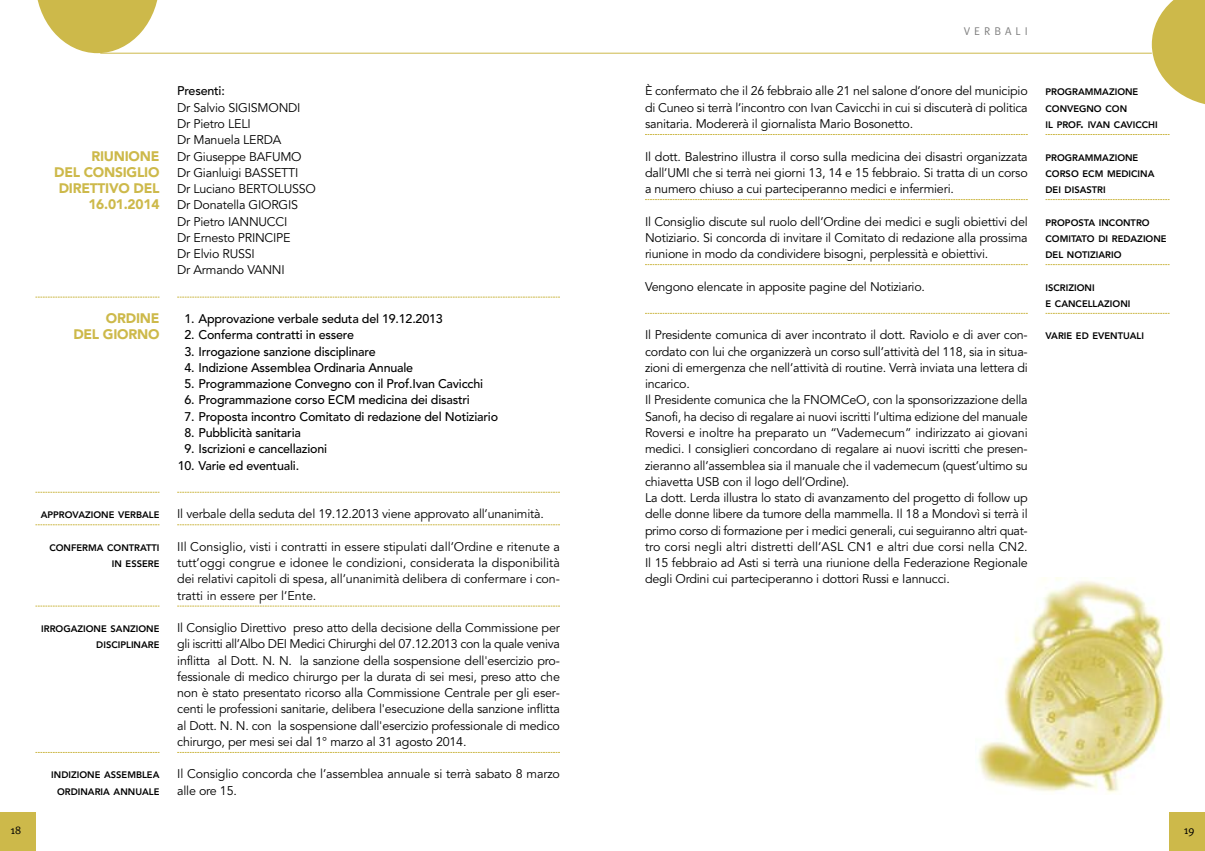
<style>
.page{position:relative;width:1205px;height:851px;background:#fff}
.page>*{position:absolute;margin:0;border:0;box-sizing:border-box;transform-origin:0 0}
.t1{font:900 13.75px/16.2px "Avenir";letter-spacing:-.02em;color:#cdb94a;text-align:right}
.t2{font:12.5px/16.2px "Avenir";letter-spacing:-.015em;color:#000;text-align:justify}
.t3{font:500 12.5px "Avenir";letter-spacing:-.015em;color:#000}
.t4{font:11.25px "Meta";letter-spacing:.355em;color:#808080}
.t5{font:11.25px "Meta";color:#000}
.t6{font:800 9.38px/16.2px "Avenir";color:#000}
.s1{font-size:12.5px}
</style>
<div class="page">
<img style="left:978px;top:577px;width:191px;height:217px">
<svg style="left:645px;top:134px;width:383px;height:1px"></svg>
<svg style="left:645px;top:199px;width:383px;height:1px"></svg>
<svg style="left:645px;top:264px;width:383px;height:1px"></svg>
<svg style="left:645px;top:313px;width:383px;height:1px"></svg>
<svg style="left:1045px;top:134px;width:124px;height:1px"></svg>
<svg style="left:1045px;top:199px;width:124px;height:1px"></svg>
<svg style="left:1045px;top:264px;width:124px;height:1px"></svg>
<svg style="left:1045px;top:313px;width:124px;height:1px"></svg>
<div style="left:1169px;top:812px;width:36px;height:38px;background:#cdb94a"></div>
<svg style="left:1152px;top:0;width:53px;height:104px"></svg>
<div style="left:0;top:812px;width:35px;height:38px;background:#cdb94a"></div>
<svg style="left:35px;top:297px;width:124px;height:1px"></svg>
<svg style="left:35px;top:492px;width:124px;height:1px"></svg>
<svg style="left:35px;top:524px;width:124px;height:1px"></svg>
<svg style="left:35px;top:605px;width:124px;height:1px"></svg>
<svg style="left:35px;top:752px;width:124px;height:1px"></svg>
<svg style="left:177px;top:297px;width:383px;height:1px"></svg>
<svg style="left:177px;top:492px;width:383px;height:1px"></svg>
<svg style="left:177px;top:524px;width:383px;height:1px"></svg>
<svg style="left:177px;top:605px;width:383px;height:1px"></svg>
<svg style="left:177px;top:752px;width:383px;height:1px"></svg>
<svg style="left:37px;top:0;width:122px;height:53px"></svg>
<hr style="left:100px;top:53px;width:1052px;height:1px;background:#cdb94a">
<p class="t5" style="left:10px;top:823px;width:12px">18</p>
<p class="t1" style="left:54px;top:149px;width:107px">RIUNIONE<br>DEL CONSIGLIO<br>DIRETTIVO DEL<br>16.01.2014</p>
<p class="t1" style="left:73px;top:311px;width:88px">ORDINE<br>DEL GIORNO</p>
<p class="t6" style="left:41px;top:507px;width:120px">APPROVAZIONE VERBALE</p>
<p class="t6" style="left:49px;top:540px;width:112px;text-align:right">CONFERMA CONTRATTI<br>IN ESSERE</p>
<p class="t6" style="left:41px;top:621px;width:120px;text-align:right">IRROGAZIONE SANZIONE<br>DISCIPLINARE</p>
<p class="t6" style="left:51px;top:767px;width:110px;text-align:right">INDIZIONE ASSEMBLEA<br>ORDINARIA ANNUALE</p>
<p class="t3" style="left:177px;top:86px;width:49px">Presenti:</p>
<p class="t2" style="left:177px;top:100px;width:140px;text-align:left">Dr Salvio SIGISMONDI<br>Dr Pietro LELI<br>Dr Manuela LERDA<br>Dr Giuseppe BAFUMO<br>Dr Gianluigi BASSETTI<br>Dr Luciano BERTOLUSSO<br>Dr Donatella GIORGIS<br>Dr Pietro IANNUCCI<br>Dr Ernesto PRINCIPE<br>Dr Elvio RUSSI<br>Dr Armando VANNI</p>
<p class="t3" style="left:184px;top:313px;width:260px">1. Approvazione verbale seduta del 19.12.2013</p>
<p class="t3" style="left:184px;top:330px;width:171px">2. Conferma contratti in essere</p>
<p class="t3" style="left:184px;top:346px;width:193px">3. Irrogazione sanzione disciplinare</p>
<p class="t3" style="left:184px;top:362px;width:230px">4. Indizione Assemblea Ordinaria Annuale</p>
<p class="t3" style="left:184px;top:378px;width:300px">5. Programmazione Convegno con il Prof.Ivan Cavicchi</p>
<p class="t3" style="left:184px;top:395px;width:287px">6. Programmazione corso ECM medicina dei disastri</p>
<p class="t3" style="left:184px;top:411px;width:315px">7. Proposta incontro Comitato di redazione del Notiziario</p>
<p class="t3" style="left:184px;top:427px;width:118px">8. Pubblicità sanitaria</p>
<p class="t3" style="left:184px;top:443px;width:144px">9. Iscrizioni e cancellazioni</p>
<p class="t3" style="left:178px;top:460px;width:123px">10. Varie ed eventuali.</p>
<p class="t2" style="left:177px;top:506px;width:368px">Il verbale della seduta del 19.12.2013 viene approvato all’unanimità.</p>
<p class="t2" style="left:177px;top:539px;width:384px">IIl Consiglio, visti i contratti in essere stipulati dall’Ordine e ritenute a tutt’oggi congrue e idonee le condizioni, considerata la disponibilità dei relativi capitoli di spesa, all’unanimità delibera di confermare i con&shy;tratti in essere per l’Ente.</p>
<p class="t2" style="left:177px;top:620px;width:384px">Il Consiglio Direttivo preso atto della decisione della Commissione per gli iscritti all’Albo DEI Medici Chirurghi del 07.12.2013 con la quale veniva inflitta al Dott. N. N. la sanzione della sospensione dell'esercizio pro&shy;fessionale di medico chirurgo per la durata di sei mesi, preso atto che non è stato presentato ricorso alla Commissione Centrale per gli eser&shy;centi le professioni sanitarie, delibera l'esecuzione della sanzione inflitta al Dott. N. N. con la sospensione dall'esercizio professionale di medico chirurgo, per mesi sei dal 1° marzo al 31 agosto 2014.</p>
<p class="t2" style="left:177px;top:766px;width:384px">Il Consiglio concorda che l’assemblea annuale si terrà sabato 8 marzo alle ore 15.</p>
<p class="t4" style="left:963px;top:25px;width:66px">VERBALI</p>
<p class="t2" style="left:645px;top:84px;width:384px">È confermato che il 26 febbraio alle 21 nel salone d’onore del municipio di Cuneo si terrà l’incontro con Ivan Cavicchi in cui si discuterà di politica sanitaria. Modererà il giornalista Mario Bosonetto.</p>
<p class="t2" style="left:645px;top:149px;width:384px">Il dott. Balestrino illustra il corso sulla medicina dei disastri organizzata dall’UMI che si terrà nei giorni 13, 14 e 15 febbraio. Si tratta di un corso a numero chiuso a cui parteciperanno medici e infermieri.</p>
<p class="t2" style="left:645px;top:214px;width:384px">Il Consiglio discute sul ruolo dell’Ordine dei medici e sugli obiettivi del Notiziario. Si concorda di invitare il Comitato di redazione alla prossima riunione in modo da condividere bisogni, perplessità e obiettivi.</p>
<p class="t2" style="left:645px;top:279px;width:282px">Vengono elencate in apposite pagine del Notiziario.</p>
<p class="t2" style="left:645px;top:328px;width:384px;text-align:left">Il Presidente comunica di aver incontrato il dott. Raviolo e di aver con&shy;cordato con lui che organizzerà un corso sull’attività del 118, sia in situa&shy;zioni di emergenza che nell’attività di routine. Verrà inviata una lettera di incarico.<br>Il Presidente comunica che la FNOMCeO, con la sponsorizzazione della Sanofi, ha deciso di regalare ai nuovi iscritti l’ultima edizione del manuale Roversi e inoltre ha preparato un “Vademecum” indirizzato ai giovani medici. I consiglieri concordano di regalare ai nuovi iscritti che presen&shy;zieranno all’assemblea sia il manuale che il vademecum (quest’ultimo su chiavetta USB con il logo dell’Ordine).<br>La dott. Lerda illustra lo stato di avanzamento del progetto di follow up delle donne libere da tumore della mammella. Il 18 a Mondovì si terrà il primo corso di formazione per i medici generali, cui seguiranno altri quat&shy;tro corsi negli altri distretti dell’ASL CN1 e altri due corsi nella CN2.<br>Il 15 febbraio ad Asti si terrà una riunione della Federazione Regionale degli Ordini cui parteciperanno i dottori Russi e Iannucci.</p>
<p class="t6" style="left:1045px;top:85px;width:114px">PROGRAMMAZIONE<br>CONVEGNO CON<br>IL PROF<span class="s1">.</span> IVAN CAVICCHI</p>
<p class="t6" style="left:1045px;top:150px;width:110px">PROGRAMMAZIONE<br>CORSO ECM MEDICINA<br>DEI DISASTRI</p>
<p class="t6" style="left:1045px;top:215px;width:123px">PROPOSTA INCONTRO<br>COMITATO DI REDAZIONE<br>DEL NOTIZIARIO</p>
<p class="t6" style="left:1045px;top:280px;width:86px">ISCRIZIONI<br>E CANCELLAZIONI</p>
<p class="t6" style="left:1045px;top:329px;width:100px">VARIE ED EVENTUALI</p>
<p class="t5" style="left:1184px;top:823px;width:12px">19</p>
</div>
